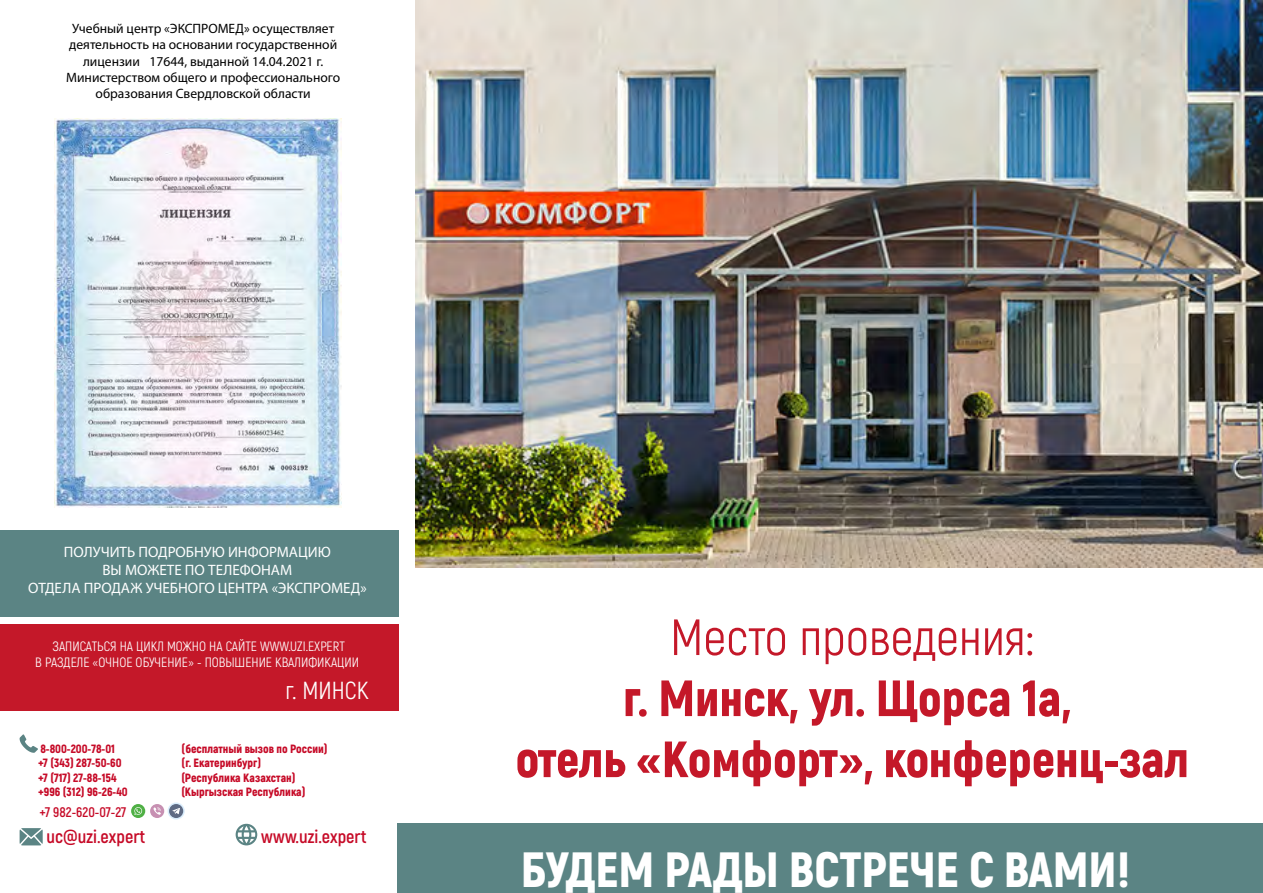
<style>
.page{position:relative;width:1263px;height:893px;background:#fff}
.page>*{position:absolute;margin:0;border:0;box-sizing:border-box;transform-origin:0 0}
.t1{font:900 50.85px/61.1px "Akrobat";color:#c41829;text-align:center}
.t2{font:50.85px "Akrobat";color:#c41829}
.t3{font:900 49.5px "Akrobat";color:#fff}
.t4{font:24.6px "Akrobat";color:#fff}
.t5{font:700 18.3px "Akrobat";color:#c60a27}
.t6{font:15px/18.1px "Myriad Pro";color:#fff;text-align:center}
.t7{font:700 13.95px "Akrobat";color:#c60a27}
.t8{font:13.5px/16.2px "Myriad Pro";color:#000;text-align:center}
.t9{font:13.5px/16.2px "Akrobat";color:#fff;text-align:center}
.t10{font:900 12px "Akrobat";color:#c60a27}
</style>
<div class="page">
<div style="left:397px;top:823px;width:866px;height:69px;background:#5b8484"></div>
<img style="left:55px;top:119px;width:286px;height:388px">
<img style="left:415px;top:0;width:848px;height:567px">
<div style="left:0;top:530px;width:398px;height:86px;background:#5b8484"></div>
<div style="left:0;top:624px;width:398px;height:86px;background:#c41829"></div>
<svg style="left:20px;top:734px;width:18px;height:19px"></svg>
<svg style="left:20px;top:828px;width:23px;height:17px"></svg>
<svg style="left:236px;top:824px;width:21px;height:21px"></svg>
<svg style="left:149px;top:802px;width:17px;height:17px"></svg>
<div style="left:150px;top:804px;width:14px;height:14px;background:#c790b2;border-radius:50%"></div>
<svg style="left:153px;top:807px;width:8px;height:8px"></svg>
<svg style="left:130px;top:802px;width:17px;height:17px"></svg>
<div style="left:131px;top:804px;width:14px;height:14px;background:#4fb045;border-radius:50%"></div>
<svg style="left:134px;top:807px;width:8px;height:8px"></svg>
<svg style="left:168px;top:802px;width:17px;height:17px"></svg>
<div style="left:169px;top:804px;width:14px;height:14px;background:#5e6a83;border-radius:50%"></div>
<svg style="left:172px;top:808px;width:8px;height:6px"></svg>
<p class="t8" style="left:66px;top:20px;width:276px">Учебный центр «ЭКСПРОМЕД» осуществляет деятельность на основании государственной лицензии 17644, выданной 14.04.2021 г.<br>Министерством общего и профессионального образования Свердловской области</p>
<p class="t6" style="left:28px;top:543px;width:340px">ПОЛУЧИТЬ ПОДРОБНУЮ ИНФОРМАЦИЮ<br>ВЫ МОЖЕТЕ ПО ТЕЛЕФОНАМ<br>ОТДЕЛА ПРОДАЖ УЧЕБНОГО ЦЕНТРА «ЭКСПРОМЕД»</p>
<p class="t9" style="left:35px;top:638px;width:325px">ЗАПИСАТЬСЯ НА ЦИКЛ МОЖНО НА САЙТЕ WWW.UZI.EXPERT<br>В РАЗДЕЛЕ «ОЧНОЕ ОБУЧЕНИЕ» - ПОВЫШЕНИЕ КВАЛИФИКАЦИИ</p>
<h3 class="t4" style="left:286px;top:675px;width:84px">г. МИНСК</h3>
<p class="t10" style="left:40px;top:741px;width:76px">8-800-200-78-01</p>
<p class="t10" style="left:182px;top:741px;width:148px">(бесплатный вызов по России)</p>
<p class="t10" style="left:38px;top:755px;width:85px">+7 (343) 287-50-60</p>
<p class="t10" style="left:182px;top:755px;width:81px">(г. Екатеринбург)</p>
<p class="t10" style="left:38px;top:770px;width:80px">+7 (717) 27-88-154</p>
<p class="t10" style="left:182px;top:770px;width:115px">(Республика Казахстан)</p>
<p class="t10" style="left:38px;top:784px;width:91px">+996 (312) 96-26-40</p>
<p class="t10" style="left:182px;top:784px;width:125px">(Кыргызская Республика)</p>
<h3 class="t5" style="left:47px;top:825px;width:100px">uc@uzi.expert</h3>
<h3 class="t5" style="left:261px;top:825px;width:107px">www.uzi.expert</h3>
<p class="t7" style="left:40px;top:803px;width:88px">+7 982-620-07-27</p>
<h1 class="t2" style="left:670px;top:607px;width:366px">Место проведения:</h1>
<h1 class="t1" style="left:515px;top:667px;width:675px">г. Минск, ул. Щорса 1а,<br>отель «Комфорт», конференц-зал</h1>
<h2 class="t3" style="left:521px;top:837px;width:611px">БУДЕМ РАДЫ ВСТРЕЧЕ С ВАМИ!</h2>
</div>
